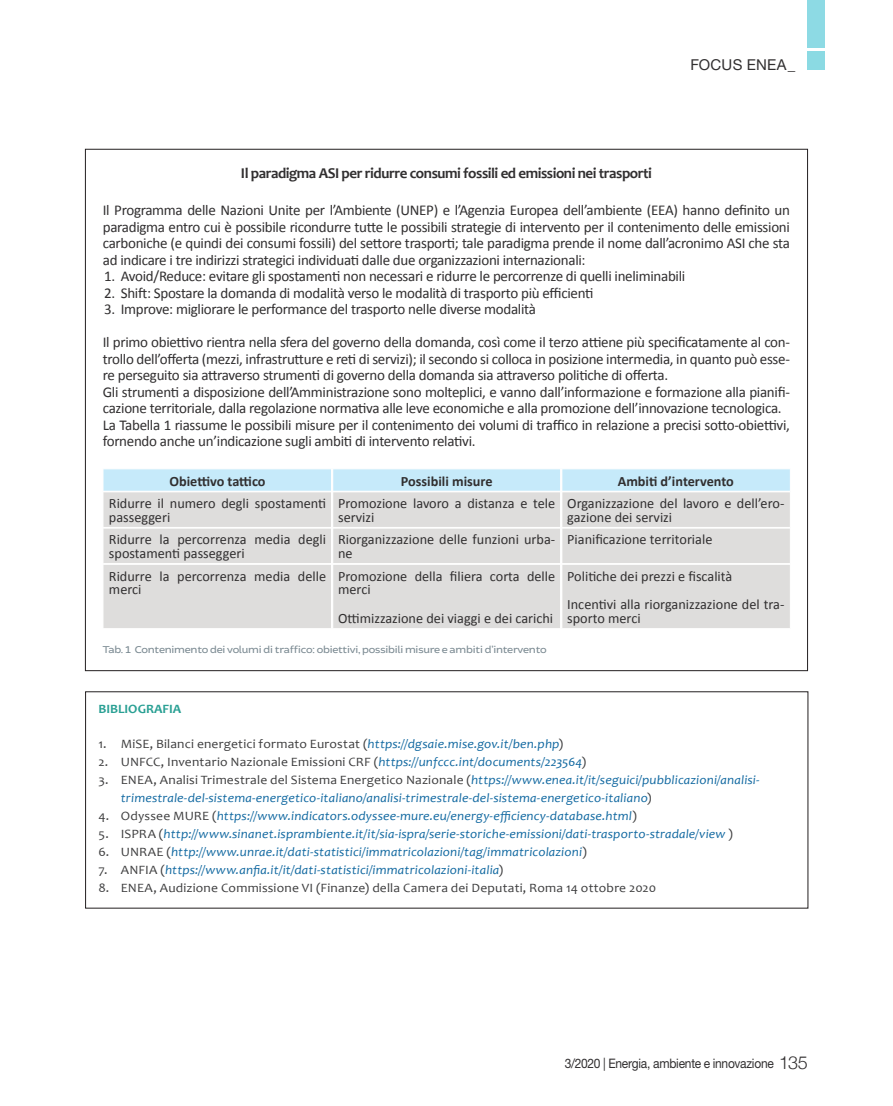
<style>
.page{position:relative;width:893px;height:1106px;background:#fff}
.page>*{position:absolute;margin:0;border:0;box-sizing:border-box;transform-origin:0 0}
.rientrato_prima_0_3{font:15px/16.5px "Calibri";letter-spacing:-.02em;color:#312f30;text-align:justify}
.t1{font:700 15px "Candara";letter-spacing:-.03em;color:#312f30}
.t2{font:15px "Helvetica Neue LT Std";letter-spacing:.01em;color:#312f30}
.t3{font:14.25px/13.5px "Calibri";color:#312f30}
.t4{font:700 14.25px "Calibri";color:#312f30}
.t5{font:13.05px "Helvetica Neue LT Std";letter-spacing:-.02em;color:#312f30;scale:.92 1}
.t6{font:italic 12.75px/18px "Candara";letter-spacing:.01em;color:#1269a1;scale:1.06 1}
.t7{font:12.75px "Candara";letter-spacing:.01em;color:#3e3e3f;scale:1.06 1}
.Biblio_titolo{font:700 12.75px "Candara";color:#2aa094;scale:1.05 1}
.Fig__Caption{font:10.5px "Brocha";letter-spacing:-.02em;color:#7b8a92;scale:1.05 1}
.s1{font-style:italic;color:#1269a1}
.s2{font-style:normal;color:#3e3e3f}
.s3{font-family:"Helvetica Neue";font-weight:300;font-size:18px}
</style>
<div class="page">
<div style="left:808px;top:51px;width:17px;height:19px;background:#8bdae3"></div>
<div style="left:808px;top:0;width:17px;height:48px;background:#8ddae4"></div>
<div style="left:104px;top:492px;width:686px;height:136px;background:#dedddc"></div>
<hr style="left:560px;top:492px;width:2px;height:35px;background:#fff">
<hr style="left:560px;top:528px;width:2px;height:35px;background:#fff">
<hr style="left:560px;top:564px;width:2px;height:64px;background:#fff">
<svg style="left:103px;top:469px;width:687px;height:22px;background:#c7eafa"></svg>
<hr style="left:331px;top:492px;width:1px;height:35px;background:#fff">
<hr style="left:332px;top:492px;width:1px;height:35px;background:#fff">
<hr style="left:562px;top:492px;width:1px;height:35px;background:#fff">
<hr style="left:331px;top:528px;width:1px;height:35px;background:#fff">
<hr style="left:332px;top:528px;width:1px;height:35px;background:#fff">
<hr style="left:562px;top:528px;width:1px;height:35px;background:#fff">
<hr style="left:331px;top:564px;width:1px;height:64px;background:#fff">
<hr style="left:332px;top:564px;width:1px;height:64px;background:#fff">
<hr style="left:562px;top:564px;width:1px;height:64px;background:#fff">
<hr style="left:103px;top:527px;width:229px;height:1px;background:#fff">
<hr style="left:103px;top:528px;width:229px;height:1px;background:#fff">
<hr style="left:332px;top:527px;width:229px;height:1px;background:#fff">
<hr style="left:332px;top:528px;width:229px;height:1px;background:#fff">
<hr style="left:561px;top:527px;width:229px;height:1px;background:#fff">
<hr style="left:561px;top:528px;width:229px;height:1px;background:#fff">
<hr style="left:103px;top:563px;width:229px;height:1px;background:#fff">
<hr style="left:103px;top:564px;width:229px;height:1px;background:#fff">
<hr style="left:332px;top:563px;width:229px;height:1px;background:#fff">
<hr style="left:332px;top:564px;width:229px;height:1px;background:#fff">
<hr style="left:561px;top:563px;width:229px;height:1px;background:#fff">
<hr style="left:561px;top:564px;width:229px;height:1px;background:#fff">
<p class="t2" style="left:690px;top:55px;width:106px">FOCUS ENEA_</p>
<p class="t1" style="left:241px;top:163px;width:412px">Il paradigma ASI per ridurre consumi fossili ed emissioni nei trasporti</p>
<p class="rientrato_prima_0_3" style="left:103px;top:202px;width:689px">Il Programma delle Nazioni Unite per l’Ambiente (UNEP) e l’Agenzia Europea dell’ambiente (EEA) hanno definito un paradigma entro cui è possibile ricondurre tutte le possibili strategie di intervento per il contenimento delle emissioni carboniche (e quindi dei consumi fossili) del settore trasporti; tale paradigma prende il nome dall’acronimo ASI che sta ad indicare i tre indirizzi strategici individuati dalle due organizzazioni internazionali:</p>
<p class="rientrato_prima_0_3" style="left:104px;top:268px;width:582px">1. Avoid/Reduce: evitare gli spostamenti non necessari e ridurre le percorrenze di quelli ineliminabili</p>
<p class="rientrato_prima_0_3" style="left:104px;top:284px;width:491px">2. Shift: Spostare la domanda di modalità verso le modalità di trasporto più efficienti</p>
<p class="rientrato_prima_0_3" style="left:104px;top:301px;width:433px">3. Improve: migliorare le performance del trasporto nelle diverse modalità</p>
<p class="rientrato_prima_0_3" style="left:103px;top:334px;width:689px">Il primo obiettivo rientra nella sfera del governo della domanda, così come il terzo attiene più specificatamente al con&shy;trollo dell’offerta (mezzi, infrastrutture e reti di servizi); il secondo si colloca in posizione intermedia, in quanto può esse&shy;re perseguito sia attraverso strumenti di governo della domanda sia attraverso politiche di offerta.</p>
<p class="rientrato_prima_0_3" style="left:103px;top:383px;width:689px">Gli strumenti a disposizione dell’Amministrazione sono molteplici, e vanno dall’informazione e formazione alla pianifi&shy;cazione territoriale, dalla regolazione normativa alle leve economiche e alla promozione dell’innovazione tecnologica.</p>
<p class="rientrato_prima_0_3" style="left:103px;top:416px;width:689px">La Tabella 1 riassume le possibili misure per il contenimento dei volumi di traffico in relazione a precisi sotto-obiettivi, fornendo anche un’indicazione sugli ambiti di intervento relativi.</p>
<p class="t4" style="left:169px;top:471px;width:98px">Obiettivo tattico</p>
<p class="t4" style="left:401px;top:471px;width:93px">Possibili misure</p>
<p class="t4" style="left:618px;top:471px;width:118px">Ambiti d’intervento</p>
<p class="t3" style="left:109px;top:497px;width:219px">Ridurre il numero degli spostamenti passeggeri</p>
<p class="t3" style="left:338px;top:497px;width:219px">Promozione lavoro a distanza e tele servizi</p>
<p class="t3" style="left:567px;top:497px;width:219px">Organizzazione del lavoro e dell’ero&shy;gazione dei servizi</p>
<p class="t3" style="left:109px;top:533px;width:219px">Ridurre la percorrenza media degli spostamenti passeggeri</p>
<p class="t3" style="left:338px;top:533px;width:219px">Riorganizzazione delle funzioni urba&shy;ne</p>
<p class="t3" style="left:567px;top:533px;width:147px">Pianificazione territoriale</p>
<p class="t3" style="left:109px;top:569px;width:219px">Ridurre la percorrenza media delle merci</p>
<p class="t3" style="left:338px;top:569px;width:219px">Promozione della filiera corta delle merci</p>
<p class="t3" style="left:338px;top:611px;width:217px">Ottimizzazione dei viaggi e dei carichi</p>
<p class="t3" style="left:567px;top:569px;width:167px">Politiche dei prezzi e fiscalità</p>
<p class="t3" style="left:567px;top:597px;width:219px">Incentivi alla riorganizzazione del tra&shy;sporto merci</p>
<p class="Fig__Caption" style="left:103px;top:643px;width:424px">Tab. 1 Contenimento dei volumi di traffico: obiettivi, possibili misure e ambiti d’intervento</p>
<p class="Biblio_titolo" style="left:98px;top:700px;width:80px">BIBLIOGRAFIA</p>
<p class="t7" style="left:98px;top:735px;width:440px">1. MiSE, Bilanci energetici formato Eurostat (<span class="s1">https://dgsaie.mise.gov.it/ben.php</span>)</p>
<p class="t7" style="left:98px;top:753px;width:462px">2. UNFCC, Inventario Nazionale Emissioni CRF (<span class="s1">https://unfccc.int/documents/223564</span>)</p>
<p class="t6" style="left:121px;top:770px;width:604px;text-indent:-22px"><span class="s2">3. ENEA, Analisi Trimestrale del Sistema Energetico Nazionale (</span>https://www.enea.it/it/seguici/pubblicazioni/analisi&shy;trimestrale-del-sistema-energetico-italiano/analisi-trimestrale-del-sistema-energetico-italiano<span class="s2">)</span></p>
<p class="t6" style="left:98px;top:806px;width:510px"><span class="s2">4. Odyssee MURE (</span>https://www.indicators.odyssee-mure.eu/energy-efficiency-database.html<span class="s2">)</span></p>
<p class="t6" style="left:98px;top:824px;width:600px"><span class="s2">5. ISPRA (</span>http://www.sinanet.isprambiente.it/it/sia-ispra/serie-storiche-emissioni/dati-trasporto-stradale/view <span class="s2">)</span></p>
<p class="t6" style="left:98px;top:842px;width:462px"><span class="s2">6. UNRAE (</span>http://www.unrae.it/dati-statistici/immatricolazioni/tag/immatricolazioni<span class="s2">)</span></p>
<p class="t6" style="left:98px;top:860px;width:384px"><span class="s2">7. ANFIA (</span>https://www.anfia.it/it/dati-statistici/immatricolazioni-italia<span class="s2">)</span></p>
<p class="t7" style="left:98px;top:879px;width:528px">8. ENEA, Audizione Commissione VI (Finanze) della Camera dei Deputati, Roma 14 ottobre 2020</p>
<p class="t5" style="left:565px;top:1056px;width:266px">3/2020 | Energia, ambiente e innovazione <span class="s3">135</span></p>
</div>
